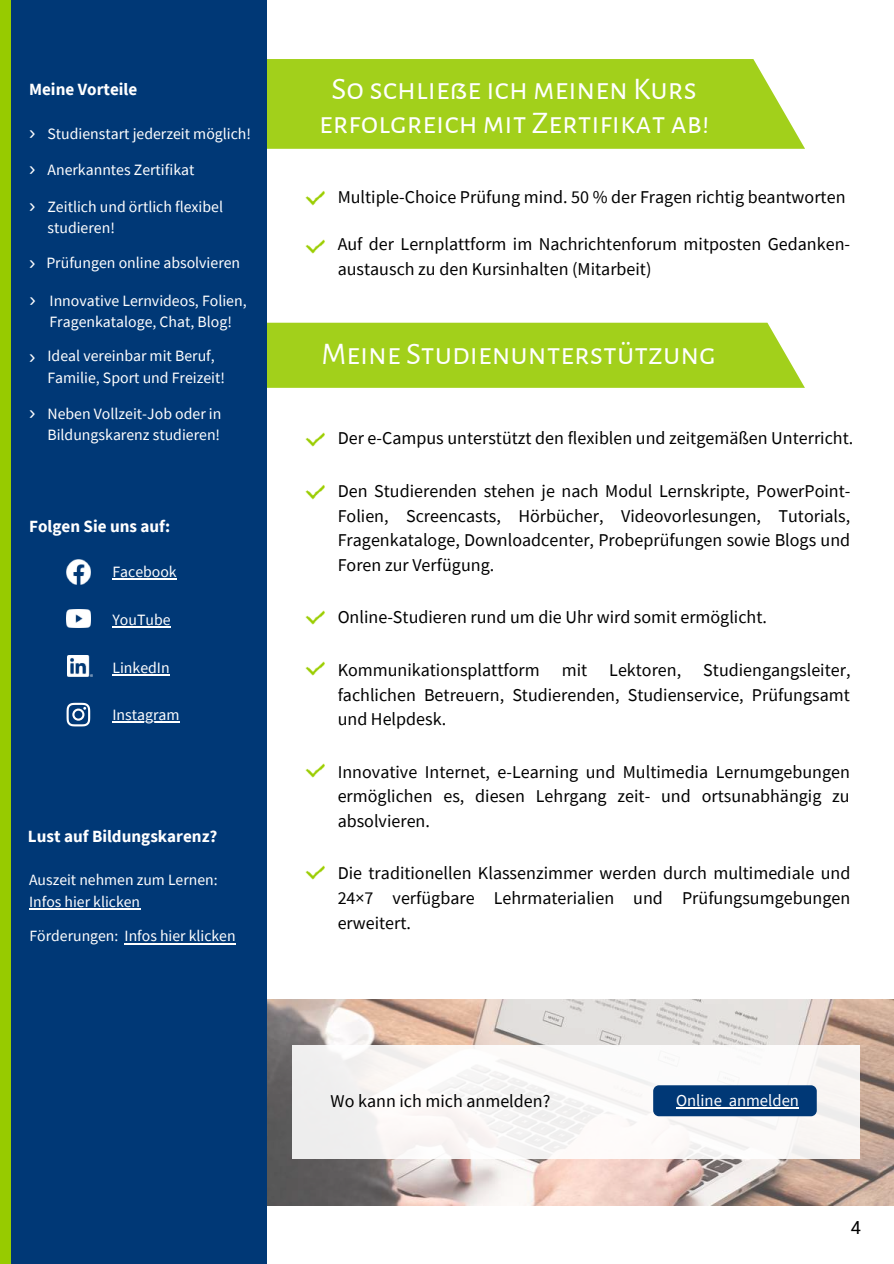
<style>
.page{position:relative;width:894px;height:1264px;background:#fff}
.page>*{position:absolute;margin:0;border:0;box-sizing:border-box;transform-origin:0 0}
.t1{font:31.5px/33.8px "Alegreya Sans SC";color:#fff;text-align:center}
.t2{font:18px/24.8px "Source Sans Pro";color:#000;text-align:justify}
.t3{font:18px "Roboto";color:#000}
.t4{font:700 17.1px "Source Sans Pro";color:#fff}
.t5{font:16.65px "Source Sans Pro";color:#fff}
.t6{font:15.75px/21.5px "Source Sans Pro";color:#fff}
.t7{font:15.6px/21.9px "Source Sans Pro";color:#fff}
.s1{font-family:"Arimo";font-size:19.05px}
</style>
<div class="page">
<div style="left:266px;top:323px;width:538px;height:65px;background:#a2d01b"></div>
<div style="left:266px;top:59px;width:538px;height:90px;background:#a2d01b"></div>
<img style="left:305px;top:190px;width:19px;height:16px">
<img style="left:305px;top:239px;width:19px;height:15px">
<img style="left:305px;top:432px;width:19px;height:15px">
<img style="left:305px;top:484px;width:20px;height:16px">
<img style="left:305px;top:610px;width:19px;height:15px">
<img style="left:305px;top:661px;width:20px;height:15px">
<img style="left:305px;top:763px;width:19px;height:15px">
<img style="left:305px;top:865px;width:20px;height:15px">
<div style="left:0;top:0;width:29px;height:1263px;background:#97cb00"></div>
<img style="left:266px;top:999px;width:627px;height:206px">
<div style="left:11px;top:0;width:255px;height:1263px;background:#003876"></div>
<hr style="left:112px;top:721px;width:67px;height:2px;background:#fff">
<hr style="left:112px;top:578px;width:65px;height:1px;background:#fff">
<hr style="left:112px;top:626px;width:58px;height:2px;background:#fff">
<hr style="left:112px;top:674px;width:58px;height:1px;background:#fff">
<svg style="left:67px;top:702px;width:23px;height:24px"></svg>
<img style="left:66px;top:559px;width:25px;height:25px">
<img style="left:66px;top:609px;width:25px;height:18px">
<img style="left:67px;top:655px;width:25px;height:22px">
<div style="left:292px;top:1045px;width:567px;height:113px;background:linear-gradient(to right,#f5f3f3,#fbf9f9)"></div>
<div style="left:653px;top:1085px;width:163px;height:31px;background:#003876;border-radius:6px"></div>
<hr style="left:676px;top:1107px;width:45px;height:1px;background:#fff">
<hr style="left:728px;top:1107px;width:70px;height:1px;background:#fff">
<hr style="left:29px;top:908px;width:111px;height:1px;background:#fff">
<hr style="left:125px;top:942px;width:110px;height:2px;background:#fff">
<p class="t4" style="left:29px;top:78px;width:110px">Meine Vorteile</p>
<p class="t6" style="left:29px;top:123px;width:223px"><span class="s1">›</span> Studienstart jederzeit möglich!</p>
<p class="t6" style="left:29px;top:158px;width:167px"><span class="s1">›</span> Anerkanntes Zertifikat</p>
<p class="t6" style="left:47px;top:195px;width:177px;text-indent:-18px"><span class="s1">›</span> Zeitlich und örtlich flexibel studieren!</p>
<p class="t6" style="left:29px;top:251px;width:213px"><span class="s1">›</span> Prüfungen online absolvieren</p>
<p class="t6" style="left:29px;top:289px;width:219px;text-align:center"><span class="s1">›</span> Innovative Lernvideos, Folien,<br>Fragenkataloge, Chat, Blog!</p>
<p class="t6" style="left:47px;top:345px;width:179px;text-indent:-18px"><span class="s1">›</span> Ideal vereinbar mit Beruf,<br>Familie, Sport und Freizeit!</p>
<p class="t6" style="left:29px;top:402px;width:194px;text-align:right"><span class="s1">›</span> Neben Vollzeit-Job oder in<br>Bildungskarenz studieren!</p>
<p class="t4" style="left:29px;top:515px;width:143px">Folgen Sie uns auf:</p>
<p class="t6" style="left:112px;top:560px;width:66px">Facebook</p>
<p class="t6" style="left:112px;top:609px;width:60px">YouTube</p>
<p class="t6" style="left:112px;top:656px;width:59px">LinkedIn</p>
<p class="t6" style="left:112px;top:704px;width:69px">Instagram</p>
<p class="t4" style="left:28px;top:825px;width:191px">Lust auf Bildungskarenz?</p>
<p class="t7" style="left:29px;top:868px;width:190px">Auszeit nehmen zum Lernen:<br>Infos hier klicken</p>
<p class="t7" style="left:30px;top:924px;width:207px">Förderungen: Infos hier klicken</p>
<h1 class="t1" style="left:319px;top:73px;width:391px">So schließe ich meinen Kurs erfolgreich mit Zertifikat ab!</h1>
<p class="t2" style="left:337px;top:185px;width:509px">Multiple-Choice Prüfung mind. 50 % der Fragen richtig beantworten</p>
<p class="t2" style="left:337px;top:231px;width:514px">Auf der Lernplattform im Nachrichtenforum mitposten Gedanken&shy;austausch zu den Kursinhalten (Mitarbeit)</p>
<h1 class="t1" style="left:321px;top:337px;width:395px">Meine Studienunterstützung</h1>
<p class="t2" style="left:337px;top:425px;width:517px">Der e-Campus unterstützt den flexiblen und zeitgemäßen Unterricht.</p>
<p class="t2" style="left:337px;top:478px;width:514px">Den Studierenden stehen je nach Modul Lernskripte, PowerPoint-Folien, Screencasts, Hörbücher, Videovorlesungen, Tutorials, Fragenkataloge, Downloadcenter, Probeprüfungen sowie Blogs und Foren zur Verfügung.</p>
<p class="t2" style="left:337px;top:604px;width:431px">Online-Studieren rund um die Uhr wird somit ermöglicht.</p>
<p class="t2" style="left:337px;top:657px;width:514px">Kommunikationsplattform mit Lektoren, Studiengangsleiter, fachlichen Betreuern, Studierenden, Studienservice, Prüfungsamt und Helpdesk.</p>
<p class="t2" style="left:337px;top:758px;width:513px">Innovative Internet, e-Learning und Multimedia Lernumgebungen ermöglichen es, diesen Lehrgang zeit- und ortsunabhängig zu absolvieren.</p>
<p class="t2" style="left:337px;top:860px;width:514px">Die traditionellen Klassenzimmer werden durch multimediale und 24×7 verfügbare Lehrmaterialien und Prüfungsumgebungen erweitert.</p>
<p class="t2" style="left:330px;top:1087px;width:221px">Wo kann ich mich anmelden?</p>
<p class="t5" style="left:676px;top:1089px;width:124px">Online anmelden</p>
<p class="t3" style="left:850px;top:1216px;width:12px">4</p>
</div>
